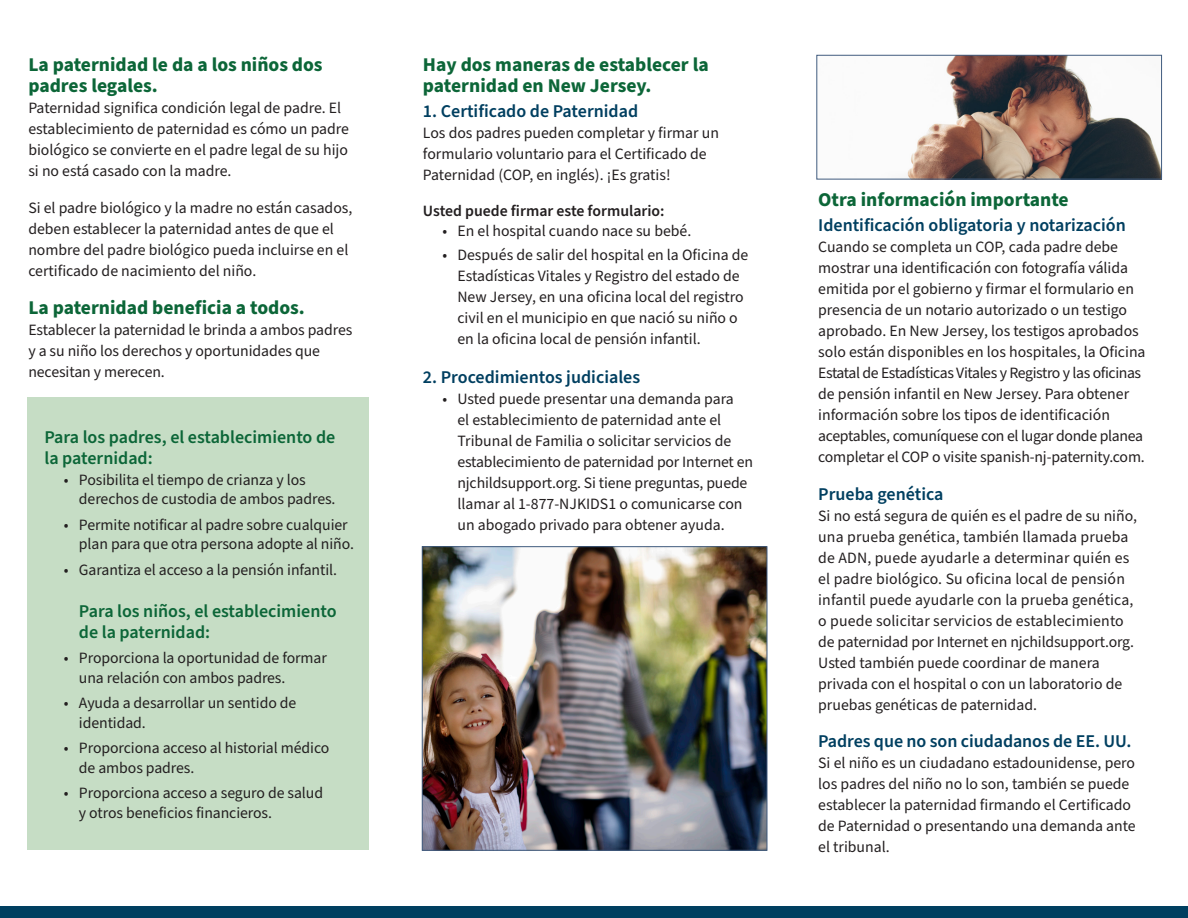
<style>
.page{position:relative;width:1188px;height:918px;background:#fff}
.page>*{position:absolute;margin:0;border:0;box-sizing:border-box;transform-origin:0 0}
.t1{font:700 19.5px/21px "Source Sans Pro";color:#0c6638}
.t2{font:600 18px "Source Sans Pro";color:#003f60}
.t3{font:600 18px/21px "Source Sans Pro";color:#0c6638}
.Paragraph_Style_1{font:15.75px/21px "Source Sans Pro";color:#231f20}
.Paragraph_Style_1-2{font:600 15.75px "Source Sans Pro";color:#231f20}
</style>
<div class="page">
<div style="left:28px;top:397px;width:341px;height:453px;background:#c6ddc5"></div>
<div style="left:0;top:906px;width:1188px;height:12px;background:#003f60"></div>
<img style="left:424px;top:548px;width:341px;height:300px">
<div style="left:422px;top:546px;width:345px;height:304px;border:1px solid #415c7f"></div>
<img style="left:907px;top:57px;width:253px;height:120px">
<div style="left:817px;top:55px;width:345px;height:124px;border:1px solid #415c7f"></div>
<p class="t1" style="left:28px;top:54px;width:296px">La paternidad le da a los niños dos padres legales.</p>
<p class="Paragraph_Style_1" style="left:28px;top:97px;width:322px">Paternidad significa condición legal de padre. El establecimiento de paternidad es cómo un padre biológico se convierte en el padre legal de su hijo si no está casado con la madre.</p>
<p class="Paragraph_Style_1" style="left:28px;top:198px;width:326px">Si el padre biológico y la madre no están casados, deben establecer la paternidad antes de que el nombre del padre biológico pueda incluirse en el certificado de nacimiento del niño.</p>
<p class="t1" style="left:28px;top:297px;width:278px">La paternidad beneficia a todos.</p>
<p class="Paragraph_Style_1" style="left:28px;top:319px;width:325px">Establecer la paternidad le brinda a ambos padres y a su niño los derechos y oportunidades que necesitan y merecen.</p>
<p class="t3" style="left:44px;top:427px;width:293px">Para los padres, el establecimiento de la paternidad:</p>
<p class="Paragraph_Style_1" style="left:79px;top:470px;width:258px;line-height:19.5px;text-indent:-15px">• Posibilita el tiempo de crianza y los derechos de custodia de ambos padres.</p>
<p class="Paragraph_Style_1" style="left:79px;top:515px;width:277px;line-height:19.5px;text-indent:-15px">• Permite notificar al padre sobre cualquier plan para que otra persona adopte al niño.</p>
<p class="Paragraph_Style_1" style="left:64px;top:560px;width:275px">• Garantiza el acceso a la pensión infantil.</p>
<p class="t3" style="left:79px;top:601px;width:259px">Para los niños, el establecimiento de la paternidad:</p>
<p class="Paragraph_Style_1" style="left:79px;top:649px;width:249px;line-height:19.5px;text-indent:-15px">• Proporciona la oportunidad de formar una relación con ambos padres.</p>
<p class="Paragraph_Style_1" style="left:79px;top:694px;width:219px;line-height:19.5px;text-indent:-15px">• Ayuda a desarrollar un sentido de identidad.</p>
<p class="Paragraph_Style_1" style="left:79px;top:739px;width:252px;line-height:19.5px;text-indent:-15px">• Proporciona acceso al historial médico de ambos padres.</p>
<p class="Paragraph_Style_1" style="left:79px;top:784px;width:246px;line-height:19.5px;text-indent:-15px">• Proporciona acceso a seguro de salud y otros beneficios financieros.</p>
<p class="t1" style="left:423px;top:54px;width:287px">Hay dos maneras de establecer la paternidad en New Jersey.</p>
<p class="t2" style="left:423px;top:99px;width:217px">1. Certificado de Paternidad</p>
<p class="Paragraph_Style_1" style="left:423px;top:123px;width:298px">Los dos padres pueden completar y firmar un formulario voluntario para el Certificado de<br>Paternidad (COP, en inglés). ¡Es gratis!</p>
<p class="Paragraph_Style_1-2" style="left:423px;top:200px;width:243px">Usted puede firmar este formulario:</p>
<p class="Paragraph_Style_1" style="left:442px;top:220px;width:250px">• En el hospital cuando nace su bebé.</p>
<p class="Paragraph_Style_1" style="left:457px;top:244px;width:292px;text-indent:-15px">• Después de salir del hospital en la Oficina de Estadísticas Vitales y Registro del estado de New Jersey, en una oficina local del registro civil en el municipio en que nació su niño o en la oficina local de pensión infantil.</p>
<p class="t2" style="left:423px;top:365px;width:219px">2. Procedimientos judiciales</p>
<p class="Paragraph_Style_1" style="left:457px;top:388px;width:297px;text-indent:-15px">• Usted puede presentar una demanda para<br>el establecimiento de paternidad ante el Tribunal de Familia o solicitar servicios de establecimiento de paternidad por Internet en njchildsupport.org. Si tiene preguntas, puede llamar al 1-877-NJKIDS1 o comunicarse con un abogado privado para obtener ayuda.</p>
<p class="t1" style="left:818px;top:189px;width:252px">Otra información importante</p>
<p class="t2" style="left:818px;top:213px;width:309px">Identificación obligatoria y notarización</p>
<p class="Paragraph_Style_1" style="left:818px;top:237px;width:329px">Cuando se completa un COP, cada padre debe mostrar una identificación con fotografía válida emitida por el gobierno y firmar el formulario en presencia de un notario autorizado o un testigo aprobado. En New Jersey, los testigos aprobados solo están disponibles en los hospitales, la Oficina Estatal de Estadísticas Vitales y Registro y las oficinas de pensión infantil en New Jersey. Para obtener información sobre los tipos de identificación aceptables, comuníquese con el lugar donde planea completar el COP o visite spanish-nj-paternity.com.</p>
<p class="t2" style="left:818px;top:482px;width:127px">Prueba genética</p>
<p class="Paragraph_Style_1" style="left:818px;top:506px;width:320px">Si no está segura de quién es el padre de su niño, una prueba genética, también llamada prueba de ADN, puede ayudarle a determinar quién es el padre biológico. Su oficina local de pensión infantil puede ayudarle con la prueba genética, o puede solicitar servicios de establecimiento de paternidad por Internet en njchildsupport.org.<br>Usted también puede coordinar de manera privada con el hospital o con un laboratorio de pruebas genéticas de paternidad.</p>
<p class="t2" style="left:818px;top:729px;width:315px">Padres que no son ciudadanos de EE. UU.</p>
<p class="Paragraph_Style_1" style="left:818px;top:753px;width:319px">Si el niño es un ciudadano estadounidense, pero los padres del niño no lo son, también se puede establecer la paternidad firmando el Certificado de Paternidad o presentando una demanda ante el tribunal.</p>
</div>
